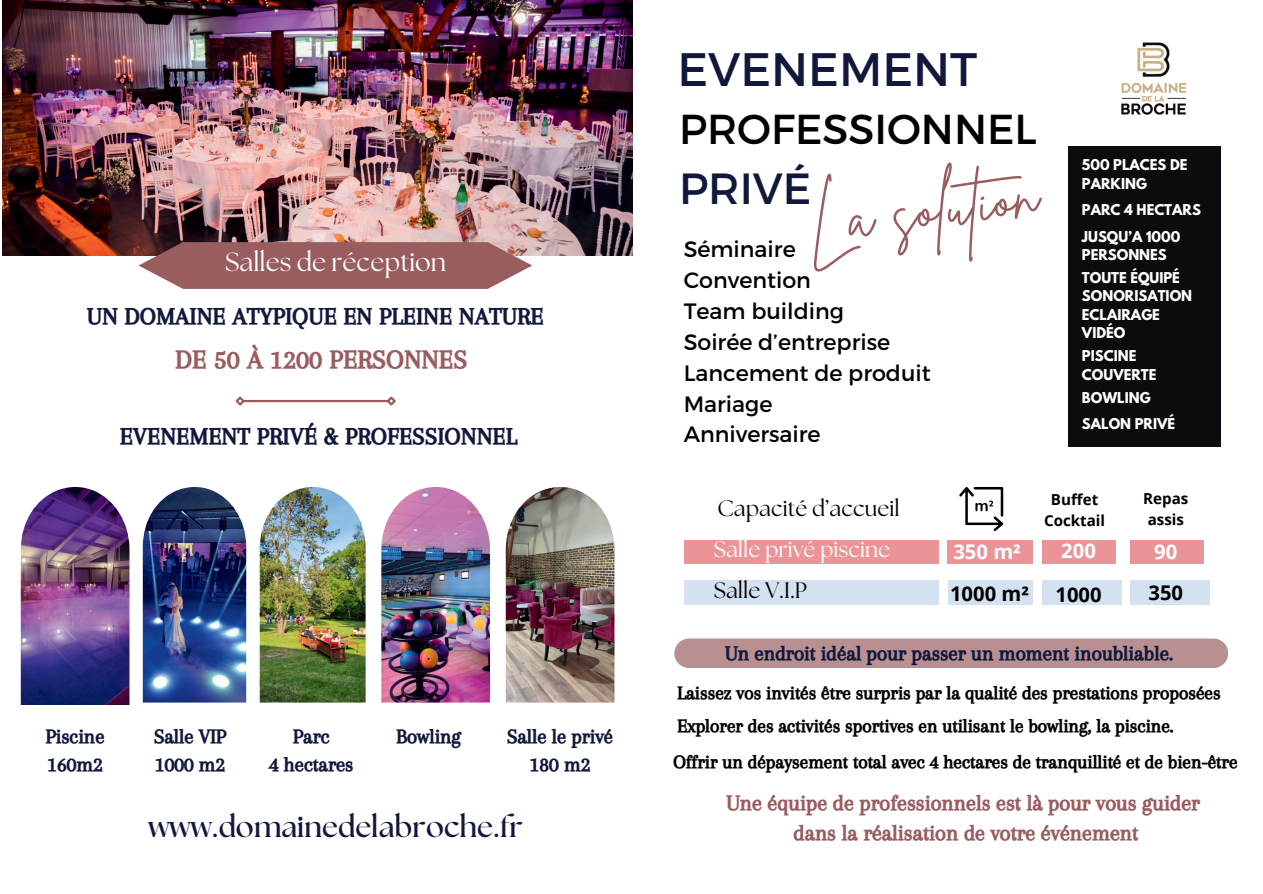
<style>
.page{position:relative;width:1263px;height:894px;background:#fff}
.page>*{position:absolute;margin:0;border:0;box-sizing:border-box;transform-origin:0 0}
.t1{font:64.05px "Brittany Signature";color:#995c5f}
.t2{font:46.8px "Montserrat";color:#11183c}
.t3{font:43.5px "Montserrat";color:#11183c}
.t4{font:41.7px "Montserrat";color:#000}
.t5{font:700 29.85px "The Seasons";color:#11183c}
.t6{font:26.85px "CA Generated";letter-spacing:.02em;color:#995c5f}
.t7{font:26.1px "The Seasons";color:#fff}
.t8{font:24.45px "CA Generated";letter-spacing:.02em;color:#11183c}
.t9{font:22.35px/30.3px "CA Generated";color:#995c5f;text-align:center}
.t10{font:22.2px/30.9px "Montserrat";color:#000}
.t11{font:22.2px "The Seasons";color:#000}
.t12{font:22.2px "The Seasons";color:#fff}
.t13{font:21px "CA Generated";color:#11183c}
.t14{font:20.85px/28px "CA Generated";color:#11183c}
.t15{font:700 20.25px "Open Sans";color:#000}
.t16{font:700 20.25px "Open Sans";color:#fff}
.t17{font:19.35px "CA Generated";color:#000}
.t18{font:700 15.15px/20.7px "Open Sans";color:#000;text-align:center}
.t19{font:700 13.2px/18.5px "League Spartan";color:#fff}
</style>
<div class="page">
<img style="left:2px;top:0;width:630px;height:255px">
<img style="left:21px;top:487px;width:108px;height:217px">
<svg style="left:138px;top:242px;width:394px;height:47px;background:#9f676a"></svg>
<img style="left:143px;top:487px;width:103px;height:215px">
<img style="left:260px;top:487px;width:106px;height:215px">
<img style="left:381px;top:487px;width:109px;height:215px">
<img style="left:506px;top:487px;width:108px;height:215px">
<hr style="left:243px;top:400px;width:145px;height:2px;background:#995c5f">
<svg style="left:235px;top:396px;width:12px;height:10px"></svg>
<svg style="left:385px;top:396px;width:11px;height:10px"></svg>
<img style="left:1121px;top:42px;width:66px;height:73px">
<div style="left:1068px;top:147px;width:153px;height:299px;background:#0c0b0f"></div>
<div style="left:674px;top:638px;width:554px;height:30px;background:#b99092;border-radius:15px"></div>
<svg style="left:959px;top:487px;width:44px;height:44px"></svg>
<div style="left:684px;top:540px;width:254px;height:23px;background:#ea9498"></div>
<div style="left:684px;top:580px;width:255px;height:24px;background:#d3e1f1"></div>
<div style="left:1042px;top:540px;width:73px;height:23px;background:#ea9498"></div>
<div style="left:947px;top:540px;width:85px;height:23px;background:#ea9498"></div>
<div style="left:948px;top:580px;width:84px;height:24px;background:#d3e1f1"></div>
<div style="left:1042px;top:580px;width:79px;height:24px;background:#d3e1f1"></div>
<div style="left:1131px;top:540px;width:73px;height:23px;background:#ea9498"></div>
<div style="left:1131px;top:580px;width:79px;height:25px;background:#d3e1f1"></div>
<h2 class="t2" style="left:677px;top:40px;width:301px">EVENEMENT</h2>
<h3 class="t4" style="left:679px;top:104px;width:359px">PROFESSIONNEL</h3>
<h1 class="t1" style="left:800px;top:182px;width:236px;rotate:-7deg">La solution</h1>
<p class="t19" style="left:1082px;top:155px;width:107px">500 PLACES DE<br>PARKING</p>
<h3 class="t3" style="left:679px;top:162px;width:134px">PRIVÉ</h3>
<p class="t19" style="left:1082px;top:200px;width:120px">PARC 4 HECTARS</p>
<p class="t19" style="left:1082px;top:227px;width:100px">JUSQU’A 1000<br>PERSONNES</p>
<p class="t10" style="left:684px;top:233px;width:249px">Séminaire<br>Convention<br>Team building<br>Soirée d’entreprise<br>Lancement de produit<br>Mariage</p>
<h3 class="t7" style="left:225px;top:244px;width:223px">Salles de réception</h3>
<p class="t8" style="left:87px;top:302px;width:458px">UN DOMAINE ATYPIQUE EN PLEINE NATURE</p>
<h3 class="t6" style="left:175px;top:344px;width:293px">DE 50 À 1200 PERSONNES</h3>
<p class="t19" style="left:1082px;top:268px;width:112px">TOUTE ÉQUIPÉ<br>SONORISATION<br>ECLAIRAGE<br>VIDÉO</p>
<p class="t19" style="left:1082px;top:346px;width:76px">PISCINE<br>COUVERTE</p>
<p class="t19" style="left:1082px;top:384px;width:95px;line-height:26.4px">BOWLING<br>SALON PRIVÉ</p>
<p class="t8" style="left:120px;top:422px;width:398px">EVENEMENT PRIVÉ &amp; PROFESSIONNEL</p>
<p class="t10" style="left:684px;top:419px;width:138px">Anniversaire</p>
<p class="t11" style="left:717px;top:494px;width:184px">Capacité d’accueil</p>
<p class="t12" style="left:714px;top:535px;width:178px">Salle privé piscine</p>
<p class="t11" style="left:714px;top:575px;width:95px">Salle V.I.P</p>
<p class="t16" style="left:953px;top:537px;width:69px">350 m²</p>
<p class="t15" style="left:950px;top:579px;width:81px">1000 m²</p>
<p class="t18" style="left:1044px;top:488px;width:63px">Buffet<br>Cocktail</p>
<p class="t18" style="left:1143px;top:487px;width:47px;text-align:left">Repas assis</p>
<p class="t16" style="left:1061px;top:536px;width:36px">200</p>
<p class="t15" style="left:1055px;top:580px;width:48px">1000</p>
<p class="t16" style="left:1154px;top:537px;width:25px">90</p>
<p class="t15" style="left:1148px;top:578px;width:36px">350</p>
<p class="t14" style="left:46px;top:722px;width:60px">Piscine<br>160m2</p>
<p class="t14" style="left:154px;top:722px;width:74px">Salle VIP<br>1000 m2</p>
<p class="t14" style="left:269px;top:722px;width:86px;text-align:center">Parc<br>4 hectares</p>
<p class="t14" style="left:396px;top:722px;width:66px">Bowling</p>
<p class="t14" style="left:507px;top:722px;width:108px;text-align:center">Salle le privé<br>180 m2</p>
<h3 class="t5" style="left:148px;top:806px;width:376px">www.domainedelabroche.fr</h3>
<p class="t13" style="left:725px;top:641px;width:449px">Un endroit idéal pour passer un moment inoubliable.</p>
<p class="t17" style="left:677px;top:681px;width:545px">Laissez vos invités être surpris par la qualité des prestations proposées</p>
<p class="t17" style="left:677px;top:714px;width:498px">Explorer des activités sportives en utilisant le bowling, la piscine.</p>
<p class="t17" style="left:673px;top:750px;width:565px">Offrir un dépaysement total avec 4 hectares de tranquillité et de bien-être</p>
<p class="t9" style="left:726px;top:787px;width:475px">Une équipe de professionnels est là pour vous guider dans la réalisation de votre événement</p>
</div>
